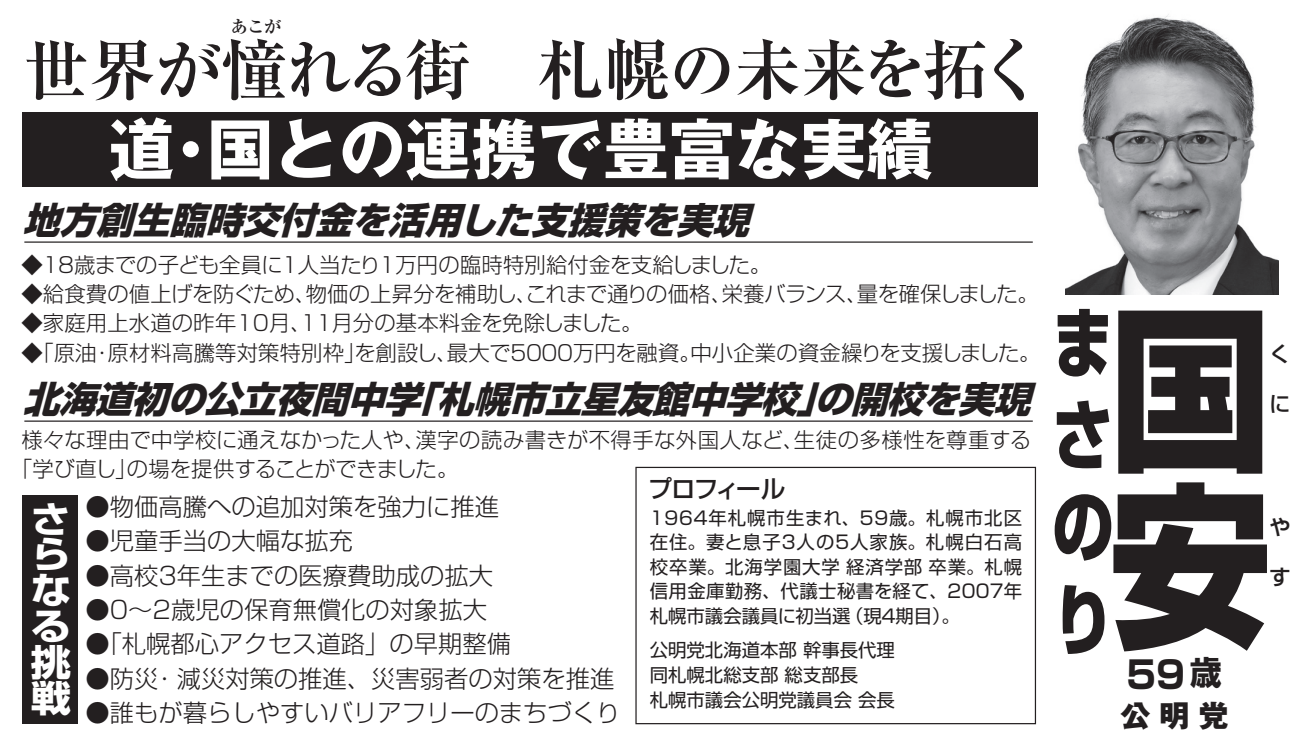
<style>
.page{position:relative;width:1309px;height:749px;background:#fff}
.page>*{position:absolute;margin:0;border:0;box-sizing:border-box;transform-origin:0 0}
.t1{font:800 177px/177px "Shin Go Pro";color:#231f20;scale:.91 1}
.t2{font:800 76.25px/92px "Shin Go Pro";color:#231f20;text-align:justify;scale:.8 1}
.t3{font:700 66.25px "Ryumin Pro";letter-spacing:-.02em;color:#231f20}
.t4{font:700 66.25px "Gothic MB101 Pro";color:#fff}
.t5{font:700 37.5px "Shin Go Pro";color:#231f20}
.t6{font:italic 800 36.5px "Shin Go Pro";color:#231f20}
.t7{font:700 36.25px/35.8px "Shin Go Pro";color:#fff;text-align:justify;scale:1.11 1}
.t8{font:800 30px "Gothic MB101 Pro";color:#231f20}
.t9{font:500 24.5px "Shin Go Pro";letter-spacing:-.075em;color:#231f20}
.t10{font:300 24.25px "Shin Go Pro";color:#231f20}
.t11{font:500 21.5px "Shin Go Pro";color:#231f20}
.t12{font:300 21.25px "Shin Go Pro";letter-spacing:.01em;color:#231f20}
.t13{font:300 21.25px "Shin Go Pro";letter-spacing:-.02em;color:#231f20}
.t14{font:300 21.25px "Shin Go Pro";letter-spacing:-.015em;color:#231f20}
.t15{font:18.5px/24.5px "Shin Go Pro";color:#231f20;text-align:justify}
.t16{font:700 17.25px "Ryumin Pro";color:#231f20}
.s1{font-size:33px}
</style>
<div class="page">
<img style="left:1065px;top:14px;width:213px;height:280px">
<div style="left:22px;top:495px;width:56px;height:229px;background:#231f20"></div>
<div style="left:635px;top:466px;width:400px;height:258px;border:1px solid #231f20"></div>
<div style="left:22px;top:112px;width:1015px;height:74px;background:#231f20"></div>
<hr style="left:24px;top:420px;width:1008px;height:1px;background:#231f20">
<hr style="left:24px;top:241px;width:1008px;height:1px;background:#231f20">
<p class="t16" style="left:231px;top:12px;width:52px">あこが</p>
<p class="t3" style="left:23px;top:17px;width:1023px">世界が憧れる街　札幌の未来を拓く</p>
<p class="t4" style="left:108px;top:94px;width:825px">道・国との連携で豊富な実績</p>
<p class="t6" style="left:23px;top:190px;width:740px">地方創生臨時交付金を活用した支援策を実現</p>
<p class="t14" style="left:21px;top:247px;width:751px">◆１８歳までの子ども全員に１人当たり1万円の臨時特別給付金を支給しました。</p>
<p class="t13" style="left:21px;top:276px;width:1018px">◆給食費の値上げを防ぐため、物価の上昇分を補助し、これまで通りの価格、栄養バランス、量を確保しました。</p>
<p class="t12" style="left:21px;top:306px;width:622px">◆家庭用上水道の昨年10月、１１月分の基本料金を免除しました。</p>
<p class="t12" style="left:21px;top:335px;width:1020px">◆「原油・原材料高騰等対策特別枠」を創設し、最大で５０００万円を融資。中小企業の資金繰りを支援しました。</p>
<p class="t6" style="left:23px;top:369px;width:1021px">北海道初の公立夜間中学「札幌市立星友館中学校」の開校を実現</p>
<p class="t12" style="left:21px;top:422px;width:1011px">様々な理由で中学校に通えなかった人や、漢字の読み書きが不得手な外国人など、生徒の多様性を尊重する</p>
<p class="t13" style="left:11px;top:451px;width:449px">「学び直し」の場を提供することができました。</p>
<p class="t7" style="left:31px;top:497px;width:37px">さらなる挑戦</p>
<p class="t10" style="left:85px;top:486px;width:415px">●物価高騰への追加対策を強力に推進</p>
<p class="t9" style="left:647px;top:468px;width:139px">プロフィール</p>
<p class="t15" style="left:647px;top:503px;width:376px">１９６４年札幌市生まれ、５９歳。札幌市北区在住。妻と息子３人の５人家族。札幌白石高校卒業。北海学園大学 経済学部 卒業。札幌信用金庫勤務、代議士秘書を経て、２００７年札幌市議会議員に初当選（現４期目）。</p>
<p class="t15" style="left:649px;top:635px;width:247px;text-align:left">公明党北海道本部 幹事長代理同札幌北総支部 総支部長<br>札幌市議会公明党議員会 会長</p>
<p class="t10" style="left:85px;top:521px;width:269px">●児童手当の大幅な拡充</p>
<p class="t10" style="left:85px;top:555px;width:409px">●高校3年生までの医療費助成の拡大</p>
<p class="t10" style="left:85px;top:589px;width:403px">●0～2歳児の保育無償化の対象拡大</p>
<p class="t10" style="left:85px;top:624px;width:427px">●「札幌都心アクセス道路」の早期整備</p>
<p class="t10" style="left:85px;top:658px;width:530px">●防災・減災対策の推進、災害弱者の対策を推進</p>
<p class="t10" style="left:85px;top:692px;width:536px">●誰もが暮らしやすいバリアフリーのまちづくり</p>
<p class="t2" style="left:1052px;top:289px;width:75px">まさのり</p>
<h1 class="t1" style="left:1109px;top:283px;width:174px">国安</h1>
<p class="t11" style="left:1269px;top:336px;width:20px">く</p>
<p class="t11" style="left:1269px;top:386px;width:21px">に</p>
<p class="t11" style="left:1269px;top:509px;width:22px">や</p>
<p class="t11" style="left:1269px;top:559px;width:22px">す</p>
<p class="t5" style="left:1126px;top:644px;width:97px">59<span class="s1">歳</span></p>
<p class="t8" style="left:1120px;top:689px;width:110px">公明党</p>
</div>
